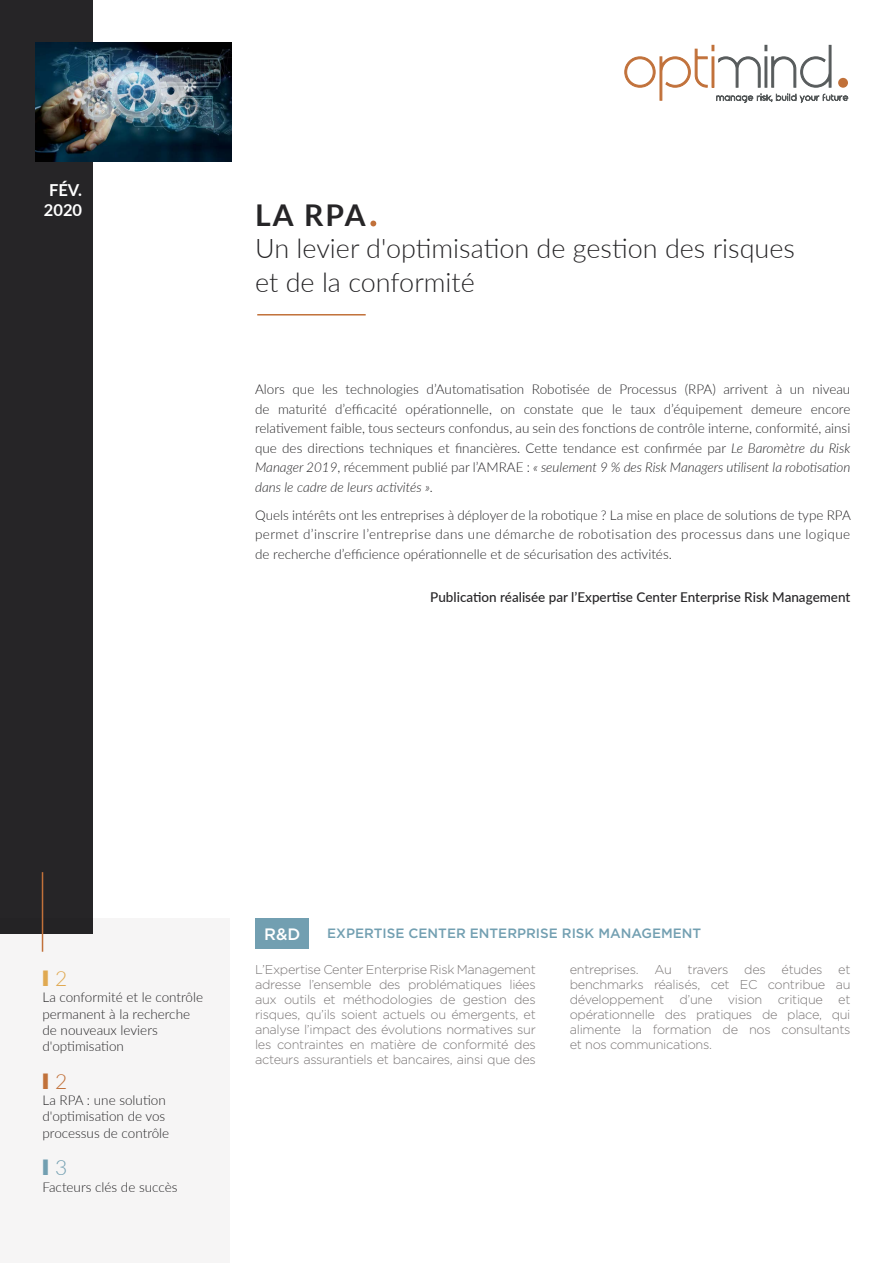
<style>
.page{position:relative;width:893px;height:1263px;background:#fff}
.page>*{position:absolute;margin:0;border:0;box-sizing:border-box;transform-origin:0 0}
.Couv_-_Titre{font:700 30px "Lato";color:#262527}
.Couv_-_sous-titre{font:300 27px/34.2px "Lato";color:#262527}
.t1{font:300 21px "Lato";color:#e0a951}
.t2{font:300 21px "Lato";color:#c1713a}
.t3{font:300 21px "Lato";color:#729fb1}
.Couv_-_Date_publi{font:700 16.5px "Lato";color:#fff}
.Texte{font:500 16.5px "Gotham";color:#fff}
.General_-_Texte{font:300 13.5px/19.5px "Lato";color:#262527;text-align:justify}
.signature_presentati{font:500 13.5px "Lato";color:#262527}
.t4{font:500 13.5px "Gotham";color:#729fb1}
.texte_RD{font:300 12.75px/15px "Gotham";letter-spacing:-.025em;color:#7b7777;text-align:justify}
.s1{font-style:italic}
</style>
<div class="page">
<div style="left:0;top:0;width:93px;height:934px;background:#262527"></div>
<svg style="left:624px;top:44px;width:224px;height:59px"></svg>
<img style="left:36px;top:43px;width:195px;height:118px">
<hr style="left:257px;top:314px;width:109px;height:1px;background:#c1713a">
<div style="left:0;top:918px;width:230px;height:345px;background:#f6f5f5"></div>
<hr style="left:42px;top:872px;width:1px;height:80px;background:#c1713a">
<svg style="left:370px;top:221px;width:6px;height:5px"></svg>
<div style="left:256px;top:918px;width:53px;height:30px;background:#729fb1"></div>
<p class="Couv_-_Date_publi" style="left:49px;top:178px;width:35px">FÉV.</p>
<p class="Couv_-_Date_publi" style="left:44px;top:198px;width:40px">2020</p>
<p class="Couv_-_Titre" style="left:255px;top:193px;width:112px">LA RPA</p>
<p class="Couv_-_sous-titre" style="left:255px;top:230px;width:541px">Un levier d'optimisation de gestion des risques et de la conformité</p>
<p class="General_-_Texte" style="left:255px;top:379px;width:597px">Alors que les technologies d’Automatisation Robotisée de Processus (RPA) arrivent à un niveau de maturité d’efficacité opérationnelle, on constate que le taux d’équipement demeure encore relativement faible, tous secteurs confondus, au sein des fonctions de contrôle interne, conformité, ainsi que des directions techniques et financières. Cette tendance est confirmée par <span class="s1">Le Baromètre du Risk Manager 2019</span>, récemment publié par l’AMRAE : <span class="s1">« seulement 9 % des Risk Managers utilisent la robotisation dans le cadre de leurs activités ».</span></p>
<p class="General_-_Texte" style="left:255px;top:505px;width:597px">Quels intérêts ont les entreprises à déployer de la robotique ? La mise en place de solutions de type RPA permet d’inscrire l’entreprise dans une démarche de robotisation des processus dans une logique de recherche d’efficience opérationnelle et de sécurisation des activités.</p>
<p class="signature_presentati" style="left:430px;top:588px;width:422px">Publication réalisée par l’Expertise Center Enterprise Risk Management</p>
<h3 class="t1" style="left:43px;top:964px;width:26px">❙ 2</h3>
<p class="General_-_Texte" style="left:43px;top:989px;width:162px;line-height:16.2px;text-align:left">La conformité et le contrôle permanent à la recherche de nouveaux leviers d'optimisation</p>
<h3 class="t2" style="left:43px;top:1067px;width:26px">❙ 2</h3>
<p class="General_-_Texte" style="left:43px;top:1092px;width:128px;line-height:16.2px;text-align:left">La RPA : une solution d'optimisation de vos processus de contrôle</p>
<h3 class="t3" style="left:43px;top:1153px;width:26px">❙ 3</h3>
<p class="General_-_Texte" style="left:43px;top:1176px;width:137px">Facteurs clés de succès</p>
<p class="Texte" style="left:264px;top:923px;width:38px">R&amp;D</p>
<p class="t4" style="left:327px;top:924px;width:376px">EXPERTISE CENTER ENTERPRISE RISK MANAGEMENT</p>
<p class="texte_RD" style="left:255px;top:961px;width:282px">L’Expertise Center Enterprise Risk Management adresse l’ensemble des problématiques liées aux outils et méthodologies de gestion des risques, qu’ils soient actuels ou émergents, et analyse l’impact des évolutions normatives sur les contraintes en matière de conformité des acteurs assurantiels et bancaires, ainsi que des</p>
<p class="texte_RD" style="left:570px;top:961px;width:282px">entreprises. Au travers des études et benchmarks réalisés, cet EC contribue au développement d’une vision critique et opérationnelle des pratiques de place, qui alimente la formation de nos consultants et nos communications.</p>
</div>
